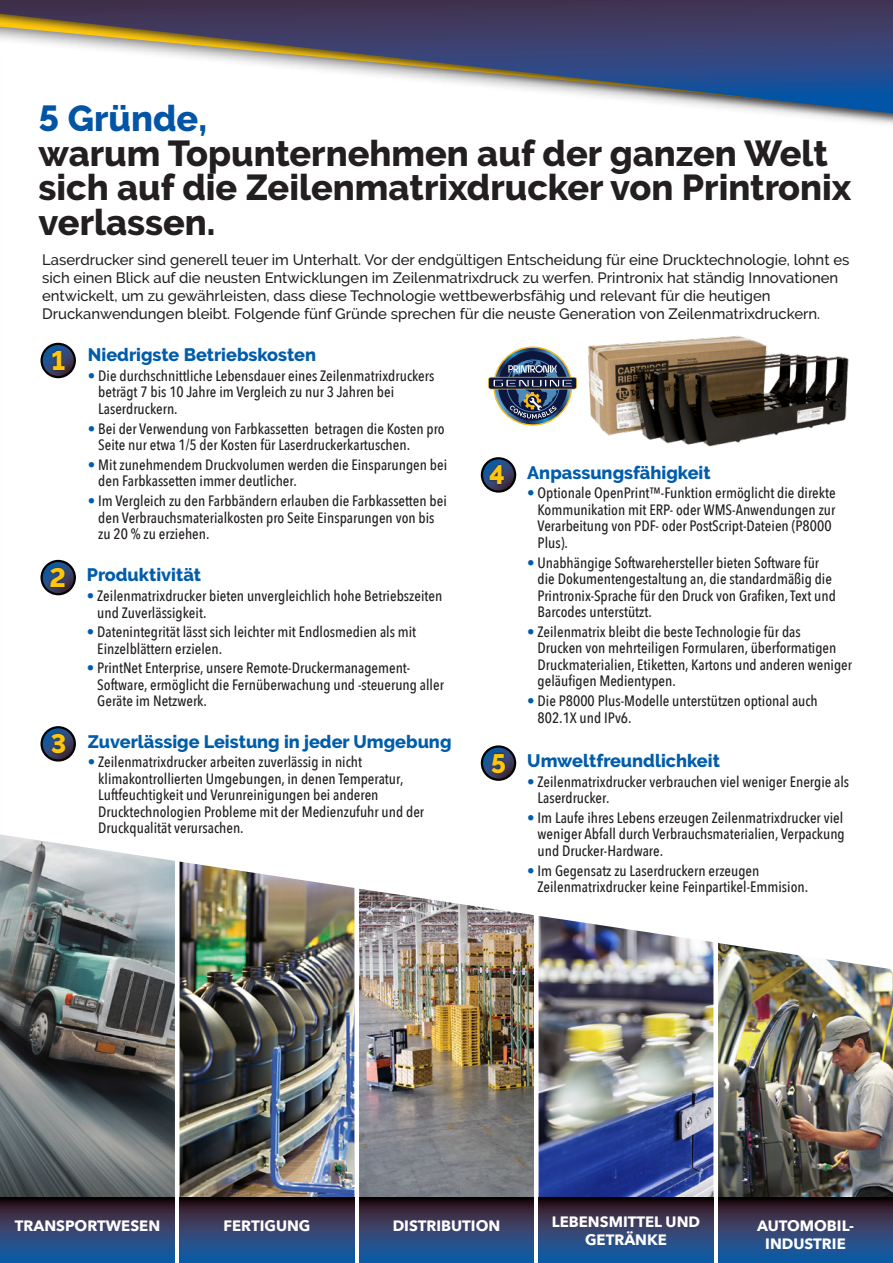
<style>
.page{position:relative;width:893px;height:1263px;background:#fff}
.page>*{position:absolute;margin:0;border:0;box-sizing:border-box;transform-origin:0 0}
.t1{font:800 36px/34.5px "Raleway";color:#231f20}
.t2{font:800 36px "Raleway";color:#0154a6}
.t3{font:800 26.7px "Raleway";color:#fec70c}
.t4{font:800 18px "Raleway";color:#015dab}
.t5{font:500 15px/16.5px "Avenir Next Condensed";color:#231f20}
.t6{font:500 15px/18px "Raleway";color:#231f20}
.t7{font:700 15px/18px "Avenir Next";color:#fff;text-align:center}
.s1{color:#015dab}
</style>
<div class="page">
<svg style="left:0;top:0;width:893px;height:113px"></svg>
<img style="left:0;top:54px;width:1px;height:59px">
<img style="left:0;top:834px;width:175px;height:363px">
<img style="left:179px;top:861px;width:175px;height:336px">
<img style="left:359px;top:889px;width:175px;height:308px">
<img style="left:538px;top:916px;width:175px;height:281px">
<img style="left:718px;top:943px;width:175px;height:254px">
<svg style="left:0;top:1197px;width:175px;height:66px;background:#293c65"></svg>
<svg style="left:179px;top:1197px;width:175px;height:66px;background:#293c65"></svg>
<svg style="left:359px;top:1197px;width:175px;height:66px;background:#293c65"></svg>
<svg style="left:538px;top:1197px;width:175px;height:66px;background:#293c65"></svg>
<svg style="left:718px;top:1197px;width:175px;height:66px;background:#293c65"></svg>
<svg style="left:42px;top:344px;width:33px;height:33px"></svg>
<div style="left:41px;top:343px;width:35px;height:35px;border:2px solid #030000;border-radius:50%"></div>
<div style="left:50px;top:349px;width:17px;height:23px;background:#231f20;opacity:.75"></div>
<svg style="left:42px;top:727px;width:33px;height:33px"></svg>
<div style="left:41px;top:726px;width:35px;height:35px;border:2px solid #030000;border-radius:50%"></div>
<div style="left:49px;top:732px;width:19px;height:24px;background:#231f20;opacity:.75"></div>
<svg style="left:42px;top:561px;width:33px;height:33px"></svg>
<div style="left:41px;top:560px;width:35px;height:35px;border:2px solid #030000;border-radius:50%"></div>
<div style="left:48px;top:566px;width:19px;height:23px;background:#231f20;opacity:.75"></div>
<svg style="left:482px;top:458px;width:33px;height:33px"></svg>
<div style="left:481px;top:457px;width:35px;height:36px;border:2px solid #030000;border-radius:50%"></div>
<div style="left:487px;top:463px;width:19px;height:24px;background:#231f20;opacity:.75"></div>
<svg style="left:482px;top:746px;width:33px;height:34px"></svg>
<div style="left:481px;top:745px;width:35px;height:36px;border:2px solid #030000;border-radius:50%"></div>
<div style="left:489px;top:752px;width:19px;height:23px;background:#231f20;opacity:.75"></div>
<img style="left:587px;top:335px;width:262px;height:112px">
<img style="left:488px;top:346px;width:89px;height:80px">
<p class="t2" style="left:39px;top:98px;width:170px">5 Gründe,</p>
<p class="t1" style="left:39px;top:136px;width:814px">warum Topunternehmen auf der ganzen Welt sich auf die Zeilenmatrixdrucker von Printronix verlassen.</p>
<p class="t6" style="left:42px;top:251px;width:809px">Laserdrucker sind generell teuer im Unterhalt. Vor der endgültigen Entscheidung für eine Drucktechnologie, lohnt es sich einen Blick auf die neusten Entwicklungen im Zeilenmatrixdruck zu werfen. Printronix hat ständig Innovationen entwickelt, um zu gewährleisten, dass diese Technologie wettbewerbsfähig und relevant für die heutigen Druckanwendungen bleibt. Folgende fünf Gründe sprechen für die neuste Generation von Zeilenmatrixdruckern.</p>
<p class="t3" style="left:51px;top:346px;width:15px">1</p>
<p class="t3" style="left:50px;top:563px;width:18px">2</p>
<p class="t4" style="left:88px;top:345px;width:230px">Niedrigste Betriebskosten</p>
<p class="t5" style="left:98px;top:367px;width:338px;text-indent:-10px"><span class="s1">•</span> Die durchschnittliche Lebensdauer eines Zeilenmatrixdruckers beträgt 7 bis 10 Jahre im Vergleich zu nur 3 Jahren bei<br>Laserdruckern.</p>
<p class="t5" style="left:98px;top:420px;width:348px;text-indent:-10px"><span class="s1">•</span> Bei der Verwendung von Farbkassetten betragen die Kosten pro<br>Seite nur etwa 1/5 der Kosten für Laserdruckerkartuschen.</p>
<p class="t5" style="left:98px;top:456px;width:350px;text-indent:-10px"><span class="s1">•</span> Mit zunehmendem Druckvolumen werden die Einsparungen bei den Farbkassetten immer deutlicher.</p>
<p class="t5" style="left:98px;top:493px;width:350px;text-indent:-10px"><span class="s1">•</span> Im Vergleich zu den Farbbändern erlauben die Farbkassetten bei den Verbrauchsmaterialkosten pro Seite Einsparungen von bis zu 20 % zu erziehen.</p>
<p class="t4" style="left:87px;top:565px;width:116px">Produktivität</p>
<p class="t5" style="left:97px;top:587px;width:346px;text-indent:-10px"><span class="s1">•</span> Zeilenmatrixdrucker bieten unvergleichlich hohe Betriebszeiten und Zuverlässigkeit.</p>
<p class="t5" style="left:97px;top:624px;width:320px;text-indent:-10px"><span class="s1">•</span> Datenintegrität lässt sich leichter mit Endlosmedien als mit<br>Einzelblättern erzielen.</p>
<p class="t5" style="left:97px;top:660px;width:348px;text-indent:-10px"><span class="s1">•</span> PrintNet Enterprise, unsere Remote-Druckermanagement-<br>Software, ermöglicht die Fernüberwachung und -steuerung aller<br>Geräte im Netzwerk.</p>
<p class="t3" style="left:489px;top:460px;width:17px">4</p>
<p class="t4" style="left:527px;top:462px;width:185px">Anpassungsfähigkeit</p>
<p class="t5" style="left:538px;top:485px;width:300px;text-indent:-10px"><span class="s1">•</span> Optionale OpenPrint™-Funktion ermöglicht die direkte Kommunikation mit ERP- oder WMS-Anwendungen zur Verarbeitung von PDF- oder PostScript-Dateien (P8000<br>Plus).</p>
<p class="t5" style="left:538px;top:554px;width:300px;text-indent:-10px"><span class="s1">•</span> Unabhängige Softwarehersteller bieten Software für die Dokumentengestaltung an, die standardmäßig die Printronix-Sprache für den Druck von Grafiken, Text und Barcodes unterstützt.</p>
<p class="t5" style="left:538px;top:623px;width:316px;text-indent:-10px"><span class="s1">•</span> Zeilenmatrix bleibt die beste Technologie für das<br>Drucken von mehrteiligen Formularen, überformatigen Druckmaterialien, Etiketten, Kartons und anderen weniger geläufigen Medientypen.</p>
<p class="t5" style="left:538px;top:692px;width:282px;text-indent:-10px"><span class="s1">•</span> Die P8000 Plus-Modelle unterstützen optional auch<br>802.1X und IPv6.</p>
<p class="t3" style="left:51px;top:729px;width:17px">3</p>
<p class="t4" style="left:88px;top:731px;width:365px">Zuverlässige Leistung in jeder Umgebung</p>
<p class="t5" style="left:98px;top:754px;width:327px;text-indent:-10px"><span class="s1">•</span> Zeilenmatrixdrucker arbeiten zuverlässig in nicht klimakontrollierten Umgebungen, in denen Temperatur, Luftfeuchtigkeit und Verunreinigungen bei anderen Drucktechnologien Probleme mit der Medienzufuhr und der Druckqualität verursachen.</p>
<p class="t3" style="left:491px;top:748px;width:17px">5</p>
<p class="t4" style="left:527px;top:750px;width:194px">Umweltfreundlichkeit</p>
<p class="t5" style="left:538px;top:773px;width:313px;text-indent:-10px"><span class="s1">•</span> Zeilenmatrixdrucker verbrauchen viel weniger Energie als<br>Laserdrucker.</p>
<p class="t5" style="left:538px;top:809px;width:309px;text-align:justify;text-indent:-10px"><span class="s1">•</span> Im Laufe ihres Lebens erzeugen Zeilenmatrixdrucker viel weniger Abfall durch Verbrauchsmaterialien, Verpackung und Drucker-Hardware.</p>
<p class="t5" style="left:538px;top:862px;width:272px;text-indent:-10px"><span class="s1">•</span> Im Gegensatz zu Laserdruckern erzeugen<br>Zeilenmatrixdrucker keine Feinpartikel-Emmision.</p>
<p class="t7" style="left:15px;top:1217px;width:147px">TRANSPORTWESEN</p>
<p class="t7" style="left:223px;top:1217px;width:88px">FERTIGUNG</p>
<p class="t7" style="left:393px;top:1217px;width:109px">DISTRIBUTION</p>
<p class="t7" style="left:552px;top:1212px;width:150px">LEBENSMITTEL UND<br>GETRÄNKE</p>
<p class="t7" style="left:757px;top:1217px;width:98px">AUTOMOBIL-<br>INDUSTRIE</p>
</div>
